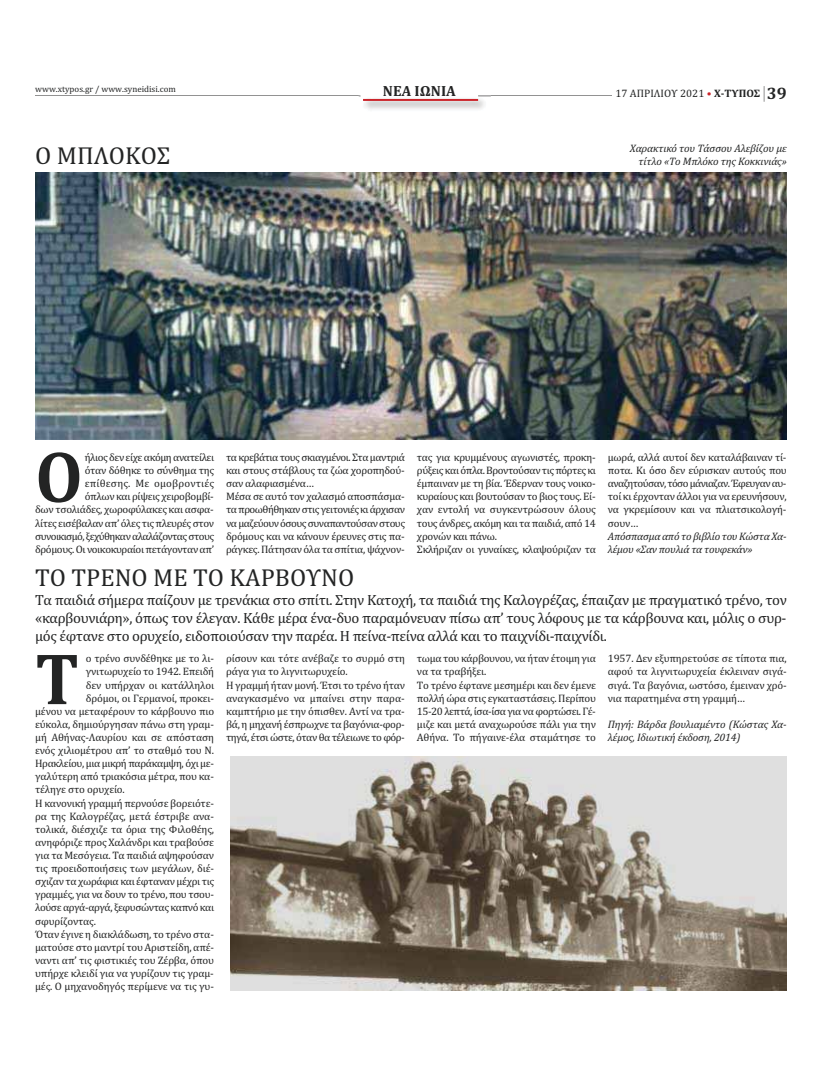
<style>
.page{position:relative;width:822px;height:1077px;background:#fff}
.page>*{position:absolute;margin:0;border:0;box-sizing:border-box;transform-origin:0 0}
.t1{font:700 73.7px "Cambria";color:#232424;scale:.93 1}
.t2{font:24.8px "Cambria";color:#232424}
.t3{font:14.9px/17.9px "Cambria";letter-spacing:-.025em;color:#232424;text-align:justify}
.t4{font:700 14.9px "Cambria";color:#262425}
.t5{font:10.9px/13.1px "Cambria";letter-spacing:-.025em;color:#232424}
.t6{font:italic 10.9px/13.1px "Cambria";letter-spacing:-.015em;color:#232424}
.t7{font:10.9px "Cambria";color:#232424}
.t8{font:8.9px "Cambria";color:#232424}
.s1{color:#cb242a}
.s2{font-weight:700}
.s3{font-weight:700;font-size:16.9px}
</style>
<div class="page">
<hr style="left:35px;top:95px;width:577px;height:1px;background:#929292">
<img style="left:359px;top:95px;width:132px;height:15px">
<img style="left:361px;top:95px;width:117px;height:4px">
<svg style="left:384px;top:95px;width:72px;height:1px"></svg>
<hr style="left:363px;top:99px;width:115px;height:2px;background:#cb242a">
<svg style="left:764px;top:86px;width:1px;height:16px"></svg>
<img style="left:35px;top:172px;width:752px;height:267px">
<img style="left:231px;top:756px;width:556px;height:234px">
<p class="t8" style="left:35px;top:86px;width:142px">www.xtypos.gr / www.syneidisi.com</p>
<h3 class="t4" style="left:383px;top:86px;width:75px">ΝΕΑ ΙΩΝΙΑ</h3>
<p class="t7" style="left:615px;top:89px;width:173px">17 ΑΠΡΙΛΙΟΥ 2021 <span class="s1">•</span> <span class="s2">Χ‑ΤΥΠΟΣ</span> <span class="s3">39</span></p>
<h2 class="t2" style="left:35px;top:147px;width:137px">Ο ΜΠΛΟΚΟΣ</h2>
<p class="t6" style="left:630px;top:142px;width:158px;text-align:right">Χαρακτικό του Τάσσου Αλεβίζου με τίτλο «Το Μπλόκο της Κοκκινιάς»</p>
<h1 class="t1" style="left:35px;top:451px;width:53px">Ο</h1>
<p class="t5" style="left:35px;top:452px;width:180px;text-align:right">ήλιος δεν είχε ακόμη ανατείλει<br>όταν δόθηκε το σύνθημα της<br>επίθεσης. Με ομοβροντιές<br>όπλων και ρίψεις χειροβομβί‐<br>δων τσολιάδες, χωροφύλακες και ασφα‐ λίτες εισέβαλαν απ’ όλες τις πλευρές στον συνοικισμό, ξεχύθηκαν αλαλάζοντας στους δρόμους. Οι νοικοκυραίοι πετάγονταν απ’</p>
<p class="t5" style="left:226px;top:452px;width:180px">τα κρεβάτια τους σκιαγμένοι. Στα μαντριά και στους στάβλους τα ζώα χοροπηδού‐ σαν αλαφιασμένα…<br>Μέσα σε αυτό τον χαλασμό αποσπάσμα‐ τα προωθήθηκαν στις γειτονιές κι άρχισαν να μαζεύουν όσους συναπαντούσαν στους δρόμους και να κάνουν έρευνες στις πα‐ ράγκες. Πάτησαν όλα τα σπίτια, ψάχνον‐</p>
<p class="t5" style="left:417px;top:452px;width:180px">τας για κρυμμένους αγωνιστές, προκη‐ ρύξεις και όπλα. Βροντούσαν τις πόρτες κι έμπαιναν με τη βία. Έδερναν τους νοικο‐ κυραίους και βουτούσαν το βιος τους. Εί‐ χαν εντολή να συγκεντρώσουν όλους τους άνδρες, ακόμη και τα παιδιά, από 14 χρονών και πάνω.<br>Σκλήριζαν οι γυναίκες, κλαψούριζαν τα</p>
<p class="t5" style="left:608px;top:452px;width:180px;text-align:justify">μωρά, αλλά αυτοί δεν καταλάβαιναν τί‐ ποτα. Κι όσο δεν εύρισκαν αυτούς που αναζητούσαν, τόσο μάνιαζαν. Έφευγαν αυ‐ τοί κι έρχονταν άλλοι για να ερευνήσουν, να γκρεμίσουν και να πλιατσικολογή‐ σουν…</p>
<p class="t6" style="left:608px;top:529px;width:180px">Απόσπασμα από το βιβλίο του Κώστα Χα‑ λέμου «Σαν πουλιά τα τουφεκάν»</p>
<h2 class="t2" style="left:35px;top:568px;width:321px">ΤΟ ΤΡΕΝΟ ΜΕ ΤΟ ΚΑΡΒΟΥΝΟ</h2>
<p class="t3" style="left:35px;top:593px;width:753px">Τα παιδιά σήμερα παίζουν με τρενάκια στο σπίτι. Στην Κατοχή, τα παιδιά της Καλογρέζας, έπαιζαν με πραγματικό τρένο, τον «καρβουνιάρη», όπως τον έλεγαν. Κάθε μέρα ένα‐δυο παραμόνευαν πίσω απ’ τους λόφους με τα κάρβουνα και, μόλις ο συρ‐ μός έφτανε στο ορυχείο, ειδοποιούσαν την παρέα. Η πείνα‐πείνα αλλά και το παιχνίδι‐παιχνίδι.</p>
<p class="t5" style="left:86px;top:653px;width:130px">ο τρένο συνδέθηκε με το λι‐</p>
<p class="t5" style="left:86px;top:666px;width:130px">γνιτωρυχείο το 1942. Επειδή</p>
<p class="t5" style="left:86px;top:679px;width:130px">δεν υπήρχαν οι κατάλληλοι</p>
<p class="t5" style="left:86px;top:692px;width:130px">δρόμοι, οι Γερμανοί, προκει‐</p>
<p class="t5" style="left:35px;top:706px;width:180px">μένου να μεταφέρουν το κάρβουνο πιο</p>
<p class="t5" style="left:35px;top:719px;width:180px">εύκολα, δημιούργησαν πάνω στη γραμ‐</p>
<p class="t5" style="left:35px;top:732px;width:180px">μή Αθήνας‐Λαυρίου και σε απόσταση</p>
<p class="t5" style="left:35px;top:745px;width:180px">ενός χιλιομέτρου απ’ το σταθμό του Ν.</p>
<p class="t5" style="left:35px;top:758px;width:180px">Ηρακλείου, μια μικρή παράκαμψη, όχι με‐</p>
<p class="t5" style="left:35px;top:771px;width:180px">γαλύτερη από τριακόσια μέτρα, που κα‐</p>
<p class="t5" style="left:35px;top:784px;width:91px">τέληγε στο ορυχείο.</p>
<p class="t5" style="left:35px;top:797px;width:180px">Η κανονική γραμμή περνούσε βορειότε‐</p>
<p class="t5" style="left:35px;top:810px;width:180px">ρα της Καλογρέζας, μετά έστριβε ανα‐</p>
<p class="t5" style="left:35px;top:824px;width:180px">τολικά, διέσχιζε τα όρια της Φιλοθέης,</p>
<p class="t5" style="left:35px;top:837px;width:180px">ανηφόριζε προς Χαλάνδρι και τραβούσε</p>
<p class="t5" style="left:35px;top:850px;width:180px">για τα Μεσόγεια. Τα παιδιά αψηφούσαν</p>
<p class="t5" style="left:35px;top:863px;width:180px">τις προειδοποιήσεις των μεγάλων, διέ‐</p>
<p class="t5" style="left:35px;top:876px;width:180px">σχιζαν τα χωράφια και έφταναν μέχρι τις</p>
<p class="t5" style="left:35px;top:889px;width:180px">γραμμές, για να δουν το τρένο, που τσου‐</p>
<p class="t5" style="left:35px;top:902px;width:180px">λούσε αργά‐αργά, ξεφυσώντας καπνό και</p>
<p class="t5" style="left:35px;top:915px;width:62px">σφυρίζοντας.</p>
<p class="t5" style="left:35px;top:928px;width:180px">Όταν έγινε η διακλάδωση, το τρένο στα‐</p>
<p class="t5" style="left:35px;top:942px;width:180px">ματούσε στο μαντρί του Αριστείδη, απέ‐</p>
<p class="t5" style="left:35px;top:955px;width:180px">ναντι απ’ τις φιστικιές του Ζέρβα, όπου</p>
<p class="t5" style="left:35px;top:968px;width:180px">υπήρχε κλειδί για να γυρίζουν τις γραμ‐</p>
<p class="t5" style="left:35px;top:981px;width:180px">μές. Ο μηχανοδηγός περίμενε να τις γυ‐</p>
<h1 class="t1" style="left:35px;top:653px;width:49px">Τ</h1>
<p class="t5" style="left:226px;top:653px;width:180px">ρίσουν και τότε ανέβαζε το συρμό στη ράγα για το λιγνιτωρυχείο.<br>Η γραμμή ήταν μονή. Έτσι το τρένο ήταν αναγκασμένο να μπαίνει στην παρα‐ καμπτήριο με την όπισθεν. Αντί να τρα‐ βά, η μηχανή έσπρωχνε τα βαγόνια‐φορ‐ τηγά, έτσι ώστε, όταν θα τέλειωνε το φόρ‐</p>
<p class="t5" style="left:417px;top:653px;width:180px">τωμα του κάρβουνου, να ήταν έτοιμη για να τα τραβήξει.<br>Το τρένο έφτανε μεσημέρι και δεν έμενε πολλή ώρα στις εγκαταστάσεις. Περίπου 15‐20 λεπτά, ίσα‐ίσα για να φορτώσει. Γέ‐ μιζε και μετά αναχωρούσε πάλι για την Αθήνα. Το πήγαινε‐έλα σταμάτησε το</p>
<p class="t5" style="left:608px;top:653px;width:180px;text-align:justify">1957. Δεν εξυπηρετούσε σε τίποτα πια, αφού τα λιγνιτωρυχεία έκλειναν σιγά‐ σιγά. Τα βαγόνια, ωστόσο, έμειναν χρό‐ νια παρατημένα στη γραμμή…</p>
<p class="t6" style="left:608px;top:718px;width:180px">Πηγή: Βάρδα βουλιαμέντο (Κώστας Χα‑ λέμος, Ιδιωτική έκδοση, 2014)</p>
</div>
